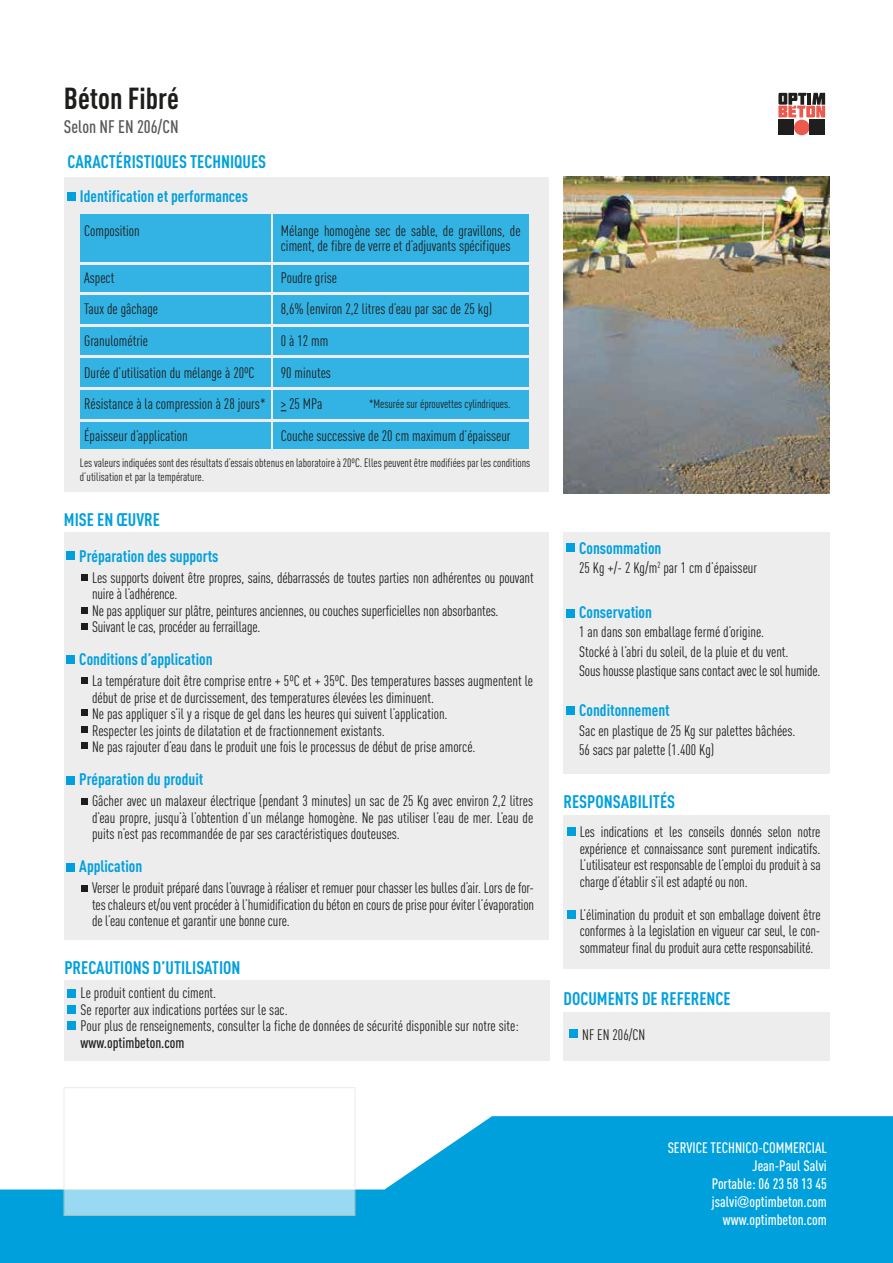
<style>
.page{position:relative;width:893px;height:1263px;background:#fff}
.page>*{position:absolute;margin:0;border:0;box-sizing:border-box;transform-origin:0 0}
.t1{font:700 30px "DIN Cond";color:#1d1d1b}
.t2{font:700 18px "DIN Cond";color:#00a0dd}
.t3{font:500 18px "DIN Cond";color:#575756}
.t4{font:700 16.5px "DIN Cond";color:#00a0dd}
.t5{font:15px/16.5px "DIN Cond";color:#1d1d1b}
.t6{font:500 15px/18px "DIN Cond";color:#fff;text-align:right}
.t7{font:500 15px "DIN Cond";color:#1d1d1b}
.t8{font:12px/13.5px "DIN Cond";color:#1d1d1b}
.t9{font:12px "Arial";color:#fff}
</style>
<div class="page">
<svg style="left:0;top:1116px;width:893px;height:147px;background:#1baae0"></svg>
<svg style="left:64px;top:1087px;width:291px;height:129px"></svg>
<div style="left:64px;top:532px;width:485px;height:408px;background:#ededed"></div>
<div style="left:67px;top:552px;width:8px;height:8px;background:#00a0dd"></div>
<div style="left:81px;top:574px;width:7px;height:6px;background:#1d1d1b"></div>
<div style="left:81px;top:607px;width:7px;height:6px;background:#1d1d1b"></div>
<div style="left:81px;top:623px;width:7px;height:7px;background:#1d1d1b"></div>
<div style="left:81px;top:677px;width:7px;height:7px;background:#1d1d1b"></div>
<div style="left:81px;top:709px;width:7px;height:7px;background:#1d1d1b"></div>
<div style="left:81px;top:885px;width:7px;height:6px;background:#1d1d1b"></div>
<div style="left:81px;top:798px;width:7px;height:6px;background:#1d1d1b"></div>
<div style="left:81px;top:726px;width:7px;height:6px;background:#1d1d1b"></div>
<div style="left:81px;top:742px;width:7px;height:7px;background:#1d1d1b"></div>
<div style="left:67px;top:655px;width:8px;height:8px;background:#00a0dd"></div>
<div style="left:67px;top:776px;width:8px;height:8px;background:#00a0dd"></div>
<div style="left:67px;top:863px;width:8px;height:8px;background:#00a0dd"></div>
<div style="left:64px;top:980px;width:486px;height:80px;background:#ededed"></div>
<div style="left:563px;top:815px;width:266px;height:154px;background:#ededed"></div>
<div style="left:68px;top:989px;width:8px;height:8px;background:#00a0dd"></div>
<div style="left:567px;top:828px;width:8px;height:8px;background:#00a0dd"></div>
<div style="left:567px;top:911px;width:8px;height:8px;background:#00a0dd"></div>
<div style="left:68px;top:1006px;width:8px;height:8px;background:#00a0dd"></div>
<div style="left:68px;top:1022px;width:8px;height:8px;background:#00a0dd"></div>
<div style="left:64px;top:177px;width:485px;height:315px;background:#ededed"></div>
<div style="left:563px;top:532px;width:266px;height:242px;background:#ededed"></div>
<div style="left:80px;top:214px;width:190px;height:235px;background:#33b3e4"></div>
<div style="left:274px;top:214px;width:255px;height:235px;background:#33b3e4"></div>
<hr style="left:78px;top:262px;width:452px;height:3px;background:#ededed">
<hr style="left:78px;top:292px;width:452px;height:3px;background:#ededed">
<hr style="left:78px;top:324px;width:452px;height:3px;background:#ededed">
<hr style="left:78px;top:355px;width:452px;height:3px;background:#ededed">
<hr style="left:78px;top:387px;width:452px;height:3px;background:#ededed">
<hr style="left:78px;top:420px;width:452px;height:2px;background:#ededed">
<div style="left:67px;top:193px;width:8px;height:8px;background:#00a0dd"></div>
<div style="left:566px;top:544px;width:8px;height:8px;background:#00a0dd"></div>
<div style="left:566px;top:609px;width:8px;height:8px;background:#00a0dd"></div>
<div style="left:566px;top:707px;width:8px;height:8px;background:#00a0dd"></div>
<img style="left:563px;top:177px;width:266px;height:316px">
<div style="left:563px;top:1012px;width:266px;height:48px;background:#ededed"></div>
<div style="left:569px;top:1030px;width:8px;height:8px;background:#00a0dd"></div>
<div style="left:778px;top:120px;width:16px;height:15px;background:#1e1e1c"></div>
<div style="left:794px;top:120px;width:16px;height:15px;background:#eb5a4f;border-radius:50%"></div>
<div style="left:810px;top:120px;width:15px;height:15px;background:#1e1e1c"></div>
<svg style="left:778px;top:93px;width:47px;height:24px"></svg>
<h1 class="t1" style="left:64px;top:80px;width:116px">Béton Fibré</h1>
<p class="t3" style="left:64px;top:116px;width:116px">Selon NF EN 206/CN</p>
<p class="t2" style="left:67px;top:151px;width:200px">CARACTÉRISTIQUES TECHNIQUES</p>
<p class="t4" style="left:80px;top:186px;width:170px">Identification et performances</p>
<p class="t5" style="left:84px;top:222px;width:57px">Composition</p>
<p class="t5" style="left:84px;top:262px;width:183px;line-height:31.5px">Aspect<br>Taux de gâchage<br>Granulométrie<br>Durée d’utilisation du mélange à 20ºC<br>Résistance à la compression à 28 jours*<br>Épaisseur d’application</p>
<p class="t5" style="left:281px;top:222px;width:241px;line-height:15.8px">Mélange homogène sec de sable, de gravillons, de ciment, de fibre de verre et d’adjuvants spécifiques</p>
<p class="t5" style="left:281px;top:262px;width:231px;line-height:31.5px">Poudre grise<br>8,6% (environ 2,2 litres d’eau par sac de 25 kg)<br>0 à 12 mm<br>90 minutes<br>&gt; 25 MPa<br>Couche successive de 20 cm maximum d’épaisseur</p>
<p class="t8" style="left:369px;top:397px;width:143px">*Mesurée sur éprouvettes cylindriques.</p>
<p class="t8" style="left:80px;top:456px;width:452px">Les valeursindiquées sontdes résultats d’essais obtenusenlaboratoireà 20ºC. Elles peuventêtre modifiées par les conditions d’utilisation et par la température.</p>
<p class="t2" style="left:64px;top:509px;width:98px">MISE EN ŒUVRE</p>
<p class="t4" style="left:79px;top:546px;width:141px">Préparation des supports</p>
<p class="t5" style="left:92px;top:569px;width:443px">Les supports doivent être propres, sains, débarrassés de toutes parties non adhérentes ou pouvant nuire à l’adhérence.<br>Ne pas appliquer sur plâtre, peintures anciennes, ou couches superficielles non absorbantes.<br>Suivant le cas, procéder au ferraillage.</p>
<p class="t4" style="left:79px;top:649px;width:135px">Conditions d’application</p>
<p class="t5" style="left:92px;top:673px;width:443px">La température doit être comprise entre + 5ºC et + 35ºC. Des temperatures basses augmentent le début de prise et de durcissement, des temperatures élevées les diminuent.<br>Ne pas appliquer s’il y a risque de gel dans les heures qui suivent l’application.<br>Respecter les joints de dilatation et de fractionnement existants.<br>Ne pas rajouter d’eau dans le produit une fois le processus de début de prise amorcé.</p>
<p class="t4" style="left:79px;top:769px;width:126px">Préparation du produit</p>
<p class="t5" style="left:92px;top:793px;width:443px;text-align:justify">Gâcher avec un malaxeur électrique (pendant 3 minutes) un sac de 25 Kg avec environ 2,2 litres d’eau propre, jusqu’à l’obtention d’un mélange homogène. Ne pas utiliser l’eau de mer. L’eau de puits n’est pas recommandée de par ses caractéristiques douteuses.</p>
<p class="t4" style="left:79px;top:856px;width:64px">Application</p>
<p class="t5" style="left:92px;top:880px;width:444px;text-align:justify">Verser le produit préparé dans l’ouvrage à réaliser et remuer pour chasser les bulles d’air. Lors de for&shy;tes chaleurs et/ou vent procéder à l’humidification du béton en cours de prise pour éviter l’évaporation de l’eau contenue et garantir une bonne cure.</p>
<p class="t2" style="left:64px;top:957px;width:178px">PRECAUTIONS D’UTILISATION</p>
<p class="t5" style="left:81px;top:985px;width:440px">Le produit contient du ciment.<br>Se reporter aux indications portées sur le sac.<br>Pour plus de renseignements, consulter la fiche de données de sécurité disponible sur notre site:</p>
<p class="t7" style="left:81px;top:1033px;width:105px">www.optimbeton.com</p>
<p class="t4" style="left:579px;top:538px;width:84px">Consommation</p>
<p class="t5" style="left:579px;top:559px;width:180px">25 Kg +/- 2 Kg/m<sup>2</sup> par 1 cm d’épaisseur</p>
<p class="t4" style="left:579px;top:602px;width:74px">Conservation</p>
<p class="t5" style="left:579px;top:622px;width:243px;line-height:19.5px">1 an dans son emballage fermé d’origine.<br>Stocké à l’abri du soleil, de la pluie et du vent.<br>Sous housse plastique sans contact avec le sol humide.</p>
<p class="t4" style="left:579px;top:700px;width:92px">Conditonnement</p>
<p class="t5" style="left:579px;top:720px;width:218px;line-height:19.5px">Sac en plastique de 25 Kg sur palettes bâchées.<br>56 sacs par palette (1.400 Kg)</p>
<p class="t2" style="left:564px;top:791px;width:113px">RESPONSABILITÉS</p>
<p class="t5" style="left:580px;top:824px;width:242px;text-align:justify">Les indications et les conseils donnés selon notre expérience et connaissance sont purement indicatifs.<br>L’utilisateur est responsable de l’emploi du produit à sa charge d’établir s’il est adapté ou non.</p>
<p class="t5" style="left:580px;top:906px;width:242px;text-align:justify">L’élimination du produit et son emballage doivent être conformes à la legislation en vigueur car seul, le con&shy;sommateur final du produit aura cette responsabilité.</p>
<p class="t2" style="left:564px;top:987px;width:169px">DOCUMENTS DE REFERENCE</p>
<p class="t5" style="left:582px;top:1026px;width:65px">NF EN 206/CN</p>
<p class="t6" style="left:668px;top:1138px;width:161px">SERVICE TECHNICO-COMMERCIAL<br>Jean-Paul Salvi<br>Portable: 06 23 58 13 45<br>jsalvi optimbeton.com www.optimbeton.com</p>
<p class="t9" style="left:737px;top:1193px;width:14px">@</p>
</div>
